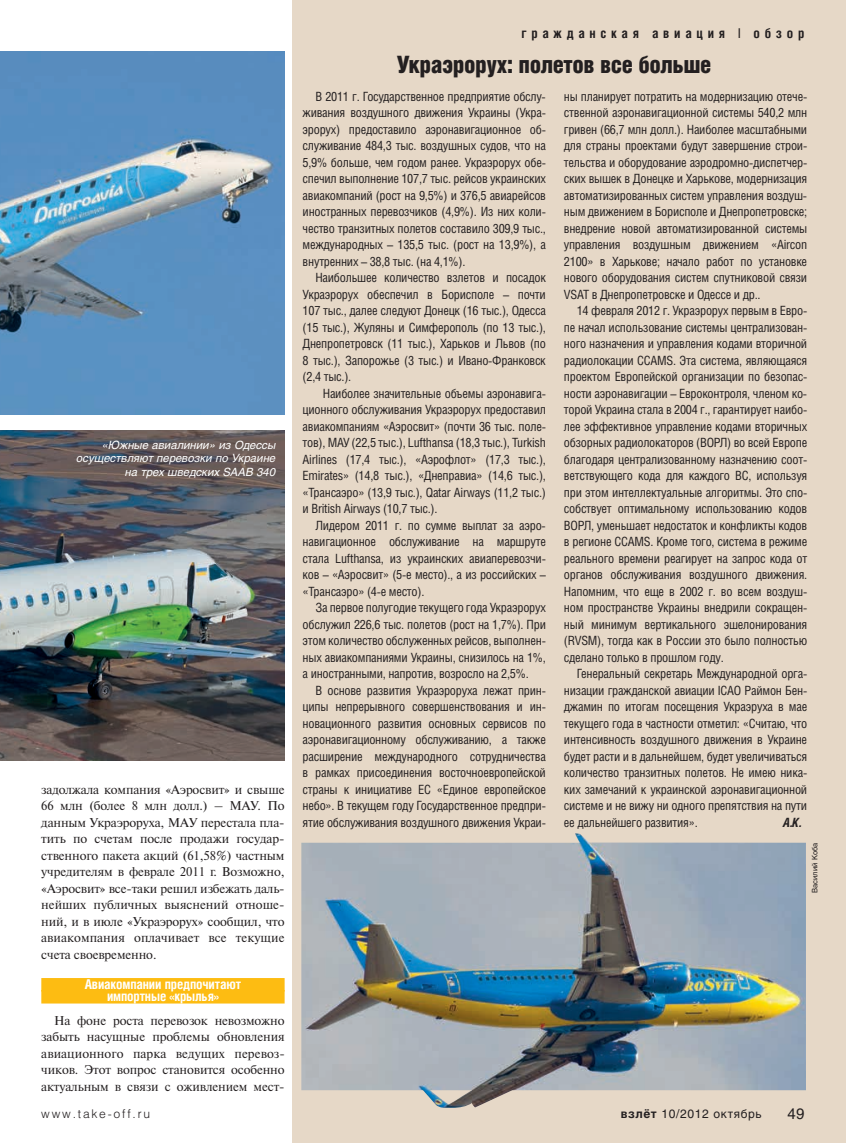
<style>
.page{position:relative;width:846px;height:1143px;background:#fff}
.page>*{position:absolute;margin:0;border:0;box-sizing:border-box;transform-origin:0 0}
.t1{font:24px "Helios Cond Black C";letter-spacing:-.02em;color:#231f20}
.t2{font:15px "Helios C";color:#231f20}
.t3{font:700 13.5px/12px "Helios Cond C";letter-spacing:-.01em;color:#fff;text-align:center}
.t4{font:700 13.5px "Helios Cond C";letter-spacing:.35em;color:#231f20}
.t5{font:12.75px/16.5px "Helios Cond C";letter-spacing:-.02em;color:#231f20;text-align:justify}
.t6{font:12.75px/16.5px "Newton C";letter-spacing:-.01em;color:#231f20;text-align:justify}
.t7{font:italic 700 12.75px "Helios Cond C";color:#231f20}
.t8{font:12px "Helios C";letter-spacing:.05em;color:#231f20}
.t9{font:12px "Helios Light C";letter-spacing:.15em;color:#231f20}
.t10{font:italic 11.25px/13.5px "Helios C";color:#fff;text-align:right}
.t11{font:7.5px "Helios C";color:#231f20}
.s1{font-weight:700}
</style>
<div class="page">
<div style="left:292px;top:0;width:553px;height:1143px;background:#e6d8c7"></div>
<div style="left:41px;top:978px;width:243px;height:14px;background:#fdbc12"></div>
<div style="left:41px;top:990px;width:243px;height:14px;background:#fdbc12"></div>
<img style="left:0;top:51px;width:284px;height:363px">
<img style="left:0;top:431px;width:284px;height:330px">
<img style="left:301px;top:833px;width:504px;height:275px">
<p class="t4" style="left:521px;top:28px;width:284px">гражданская авиация | обзор</p>
<p class="t10" style="left:77px;top:439px;width:201px">«Южные авиалинии» из Одессы осуществляют перевозки по Украине на трех шведских SAAB 340</p>
<p class="t6" style="left:41px;top:782px;width:245px">задолжала компания «Аэросвит» и свыше 66 млн (более 8 млн долл.) – МАУ. По данным Украэроруха, МАУ перестала пла&shy;тить по счетам после продажи государ&shy;ственного пакета акций (61,58%) частным учредителям в феврале 2011 г. Возможно, «Аэросвит» все-таки решил избежать даль&shy;нейших публичных выяснений отноше&shy;ний, и в июле «Украэрорух» сообщил, что авиакомпания оплачивает все текущие счета своевременно.</p>
<p class="t3" style="left:85px;top:979px;width:158px">Авиакомпании предпочитают импортные «крылья»</p>
<p class="t6" style="left:41px;top:1013px;width:245px;text-indent:13px">На фоне роста перевозок невозможно забыть насущные проблемы обновления авиационного парка ведущих перевоз&shy;чиков. Этот вопрос становится особенно актуальным в связи с оживлением мест-</p>
<h1 class="t1" style="left:397px;top:56px;width:316px">Украэрорух: полетов все больше</h1>
<p class="t5" style="left:302px;top:89px;width:245px;text-indent:13px">В 2011 г. Государственное предприятие обслу&shy;живания воздушного движения Украины (Укра&shy;эрорух) предоставило аэронавигационное об&shy;служивание 484,3 тыс. воздушных судов, что на 5,9% больше, чем годом ранее. Украэрорух обе&shy;спечил выполнение 107,7 тыс. рейсов украинских авиакомпаний (рост на 9,5%) и 376,5 авиарейсов иностранных перевозчиков (4,9%). Из них коли&shy;чество транзитных полетов составило 309,9 тыс., международных – 135,5 тыс. (рост на 13,9%), а внутренних – 38,8 тыс. (на 4,1%).</p>
<p class="t5" style="left:302px;top:271px;width:245px;text-indent:13px">Наибольшее количество взлетов и посадок Украэрорух обеспечил в Борисполе – почти 107 тыс., далее следуют Донецк (16 тыс.), Одесса (15 тыс.), Жуляны и Симферополь (по 13 тыс.), Днепропетровск (11 тыс.), Харьков и Львов (по 8 тыс.), Запорожье (3 тыс.) и Ивано-Франковск (2,4 тыс.).</p>
<p class="t5" style="left:302px;top:386px;width:245px;text-indent:20px">Наиболее значительные объемы аэронавига&shy;ционного обслуживания Украэрорух предоставил авиакомпаниям «Аэросвит» (почти 36 тыс. поле&shy;тов), МАУ (22,5 тыс.), Lufthansa (18,3 тыс.), Turkish Airlines (17,4 тыс.), «Аэрофлот» (17,3 тыс.), Emirates» (14,8 тыс.), «Днеправиа» (14,6 тыс.), «Трансаэро» (13,9 тыс.), Qatar Airways (11,2 тыс.) и British Airways (10,7 тыс.).</p>
<p class="t5" style="left:302px;top:518px;width:245px;text-indent:13px">Лидером 2011 г. по сумме выплат за аэро&shy;навигационное обслуживание на маршруте стала Lufthansa, из украинских авиаперевозчи&shy;ков – «Аэросвит» (5-е место)., а из российских – «Трансаэро» (4-е место).</p>
<p class="t5" style="left:302px;top:601px;width:245px;text-indent:13px">За первое полугодие текущего года Украэрорух обслужил 226,6 тыс. полетов (рост на 1,7%). При этом количество обслуженных рейсов, выполнен&shy;ных авиакомпаниями Украины, снизилось на 1%, а иностранными, напротив, возросло на 2,5%.</p>
<p class="t5" style="left:302px;top:683px;width:245px;text-indent:13px">В основе развития Украэроруха лежат прин&shy;ципы непрерывного совершенствования и ин&shy;новационного развития основных сервисов по аэронавигационному обслуживанию, а также расширение международного сотрудничества в рамках присоединения восточноевропейской страны к инициативе ЕС «Единое европейское небо». В текущем году Государственное предпри&shy;ятие обслуживания воздушного движения Украи-</p>
<p class="t5" style="left:564px;top:89px;width:245px">ны планирует потратить на модернизацию отече&shy;ственной аэронавигационной системы 540,2 млн гривен (66,7 млн долл.). Наиболее масштабными для страны проектами будут завершение строи&shy;тельства и оборудование аэродромно-диспетчер&shy;ских вышек в Донецке и Харькове, модернизация автоматизированных систем управления воздуш&shy;ным движением в Борисполе и Днепропетровске; внедрение новой автоматизированной системы управления воздушным движением «Aircon 2100» в Харькове; начало работ по установке нового оборудования систем спутниковой связи VSAT в Днепропетровске и Одессе и др..</p>
<p class="t5" style="left:564px;top:304px;width:245px;text-indent:13px">14 февраля 2012 г. Украэрорух первым в Евро&shy;пе начал использование системы централизован&shy;ного назначения и управления кодами вторичной радиолокации CCAMS. Эта система, являющаяся проектом Европейской организации по безопас&shy;ности аэронавигации – Евроконтроля, членом ко&shy;торой Украина стала в 2004 г., гарантирует наибо&shy;лее эффективное управление кодами вторичных обзорных радиолокаторов (ВОРЛ) во всей Европе благодаря централизованному назначению соот&shy;ветствующего кода для каждого ВС, используя при этом интеллектуальные алгоритмы. Это спо&shy;собствует оптимальному использованию кодов ВОРЛ, уменьшает недостаток и конфликты кодов в регионе CCAMS. Кроме того, система в режиме реального времени реагирует на запрос кода от органов обслуживания воздушного движения.<br>Напомним, что еще в 2002 г. во всем воздуш&shy;ном пространстве Украины внедрили сокращен&shy;ный минимум вертикального эшелонирования (RVSM), тогда как в России это было полностью сделано только в прошлом году.</p>
<p class="t5" style="left:564px;top:667px;width:245px;text-indent:13px">Генеральный секретарь Международной орга&shy;низации гражданской авиации ІСАО Раймон Бен&shy;джамин по итогам посещения Украэруха в мае текущего года в частности отметил: «Считаю, что интенсивность воздушного движения в Украине будет расти и в дальнейшем, будет увеличиваться количество транзитных полетов. Не имею ника&shy;ких замечаний к украинской аэронавигационной системе и не вижу ни одного препятствия на пути ее дальнейшего развития».</p>
<p class="t7" style="left:783px;top:818px;width:19px">А.К.</p>
<p class="t11" style="left:811px;top:893px;width:52px;rotate:-90deg">Василий Коба</p>
<p class="t9" style="left:41px;top:1110px;width:110px">www.take-off.ru</p>
<p class="t8" style="left:620px;top:1109px;width:142px"><span class="s1">взлёт</span> 10/2012 октябрь</p>
<p class="t2" style="left:787px;top:1108px;width:18px">49</p>
</div>
